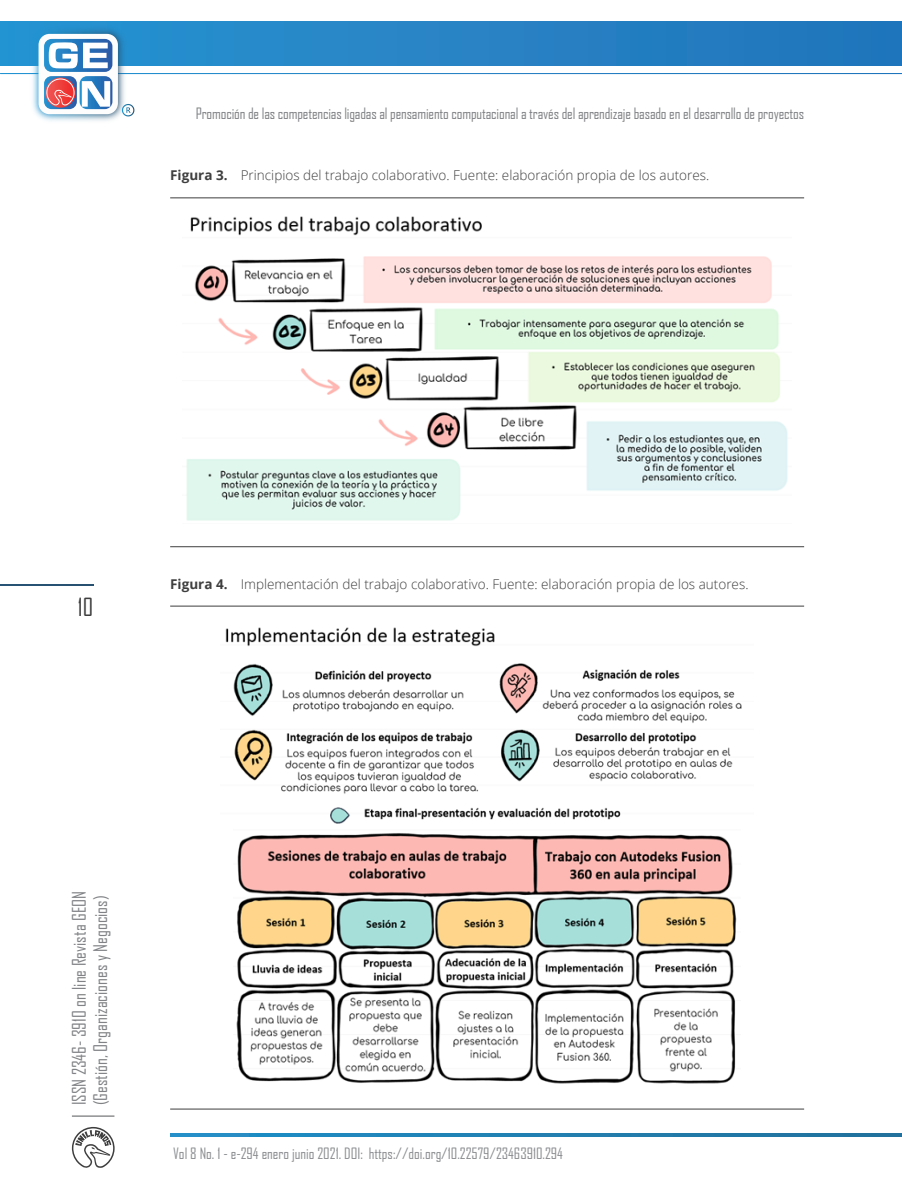
<style>
.page{position:relative;width:902px;height:1191px;background:#fff}
.page>*{position:absolute;margin:0;border:0;box-sizing:border-box;transform-origin:0 0}
.t1{font:24px "Agency FB";color:#3e3e3f}
.t2{font:18px/21.6px "Agency FB";color:#808285}
.t3{font:15px "Agency FB";letter-spacing:-.01em;color:#808285}
.t4{font:15px "Agency FB";color:#8b8d90}
.Titulo_grafico{font:300 13.5px "Open Sans";color:#3e3e3f}
.s1{font-weight:700}
</style>
<div class="page">
<div style="left:1px;top:22px;width:900px;height:43px;background:#2781c4"></div>
<img style="left:0;top:21px;width:173px;height:100px">
<div style="left:39px;top:34px;width:79px;height:80px;background:#fdfdfd;border-radius:11px"></div>
<svg style="left:44px;top:39px;width:68px;height:70px"></svg>
<hr style="left:72px;top:1115px;width:42px;height:1px;background:#57585a">
<svg style="left:72px;top:1126px;width:43px;height:42px"></svg>
<svg style="left:170px;top:1133px;width:731px;height:4px;background:#217fb1"></svg>
<hr style="left:0;top:584px;width:93px;height:1px;background:#275172">
<hr style="left:170px;top:197px;width:634px;height:1px;background:#3e3e3f">
<hr style="left:170px;top:546px;width:634px;height:1px;background:#3e3e3f">
<hr style="left:170px;top:606px;width:634px;height:1px;background:#3e3e3f">
<hr style="left:170px;top:1108px;width:634px;height:1px;background:#3e3e3f">
<img style="left:186px;top:216px;width:602px;height:305px">
<img style="left:225px;top:627px;width:517px;height:197px">
<img style="left:236px;top:833px;width:501px;height:251px">
<p class="t3" style="left:196px;top:105px;width:609px">Promoción de las competencias ligadas al pensamiento computacional a través del aprendizaje basado en el desarrollo de proyectos</p>
<p class="Titulo_grafico" style="left:170px;top:166px;width:540px"><span class="s1">Figura 3.</span> Principios del trabajo colaborativo. Fuente: elaboración propia de los autores.</p>
<h1 class="t1" style="left:78px;top:592px;width:17px">10</h1>
<p class="Titulo_grafico" style="left:170px;top:574px;width:579px"><span class="s1">Figura 4.</span> Implementación del trabajo colaborativo. Fuente: elaboración propia de los autores.</p>
<h2 class="t2" style="left:68px;top:1105px;width:216px;rotate:-90deg">ISSN 2346- 3910 on line Revista GEON (Gestión, Organizaciones y Negocios)</h2>
<p class="t4" style="left:173px;top:1144px;width:391px">Vol 8 No. 1 - e-294 enero junio 2021. DOI: https://doi.org/10.22579/23463910.294</p>
</div>
